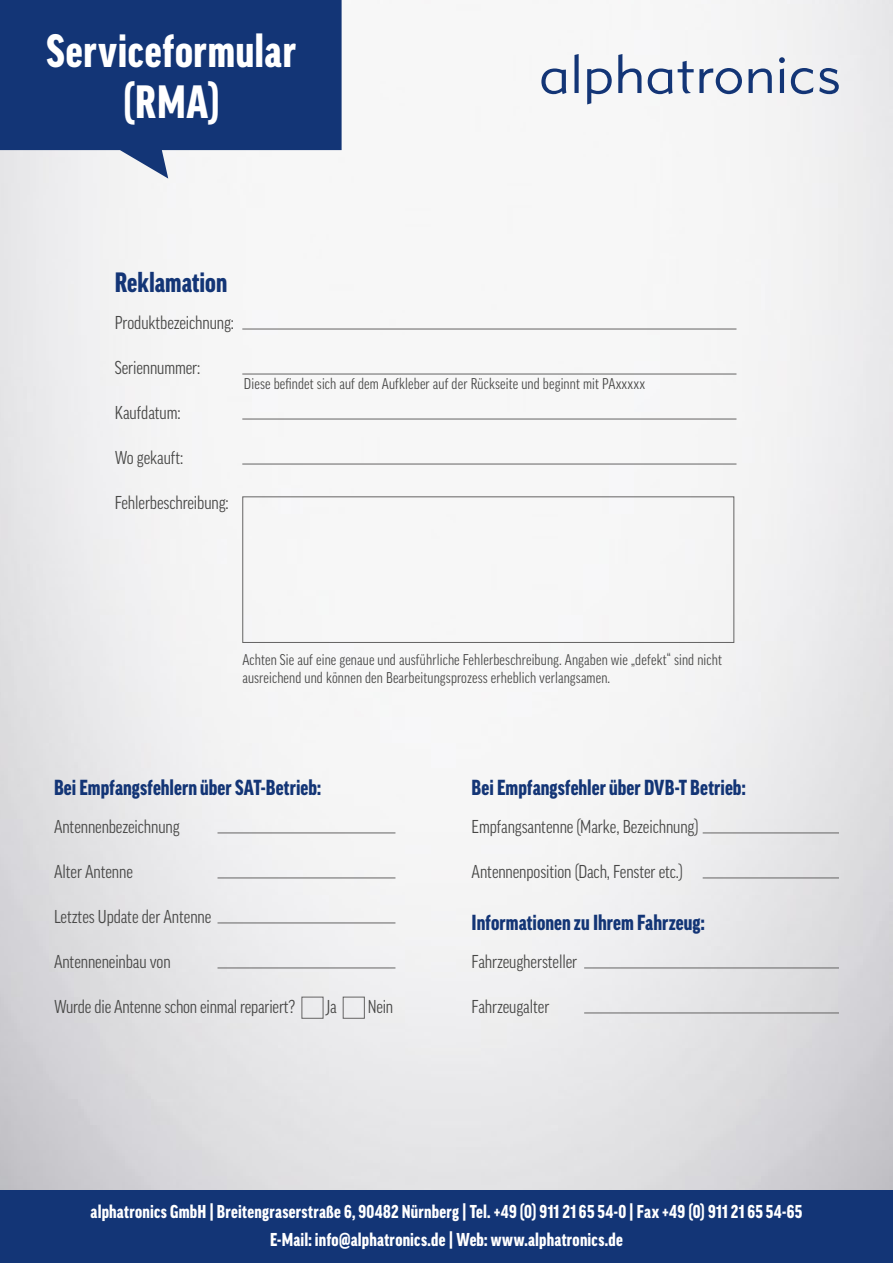
<style>
.page{position:relative;width:893px;height:1263px;background:#fff}
.page>*{position:absolute;margin:0;border:0;box-sizing:border-box;transform-origin:0 0}
.t1{font:900 condensed 45px/51px "Good Pro";letter-spacing:.02em;color:#fff;text-align:center}
.t2{font:900 condensed 27px "Good Pro";color:#133576}
.t3{font:900 condensed 21px "Good Pro";letter-spacing:.005em;color:#133576}
.t4{font:condensed 18px "Good Pro";letter-spacing:-.005em;color:#474746}
.t5{font:900 condensed 18px/28.5px "Good Pro";letter-spacing:.015em;color:#fff;text-align:center}
.t6{font:condensed 15px/18px "Good Pro";letter-spacing:.01em;color:#474746}
</style>
<div class="page">
<img style="left:0;top:0;width:893px;height:1191px">
<svg style="left:0;top:0;width:342px;height:179px;background:#345188"></svg>
<svg style="left:541px;top:68px;width:25px;height:26px"></svg>
<svg style="left:574px;top:54px;width:5px;height:39px"></svg>
<svg style="left:587px;top:68px;width:25px;height:36px"></svg>
<svg style="left:618px;top:54px;width:23px;height:39px"></svg>
<svg style="left:648px;top:61px;width:94px;height:33px"></svg>
<svg style="left:749px;top:68px;width:23px;height:25px"></svg>
<svg style="left:779px;top:57px;width:6px;height:36px"></svg>
<svg style="left:791px;top:68px;width:22px;height:26px"></svg>
<svg style="left:819px;top:68px;width:20px;height:26px"></svg>
<hr style="left:242px;top:329px;width:494px;height:1px;background:#646363">
<hr style="left:242px;top:374px;width:494px;height:1px;background:#646363">
<hr style="left:242px;top:419px;width:494px;height:1px;background:#646363">
<hr style="left:242px;top:464px;width:494px;height:1px;background:#646363">
<div style="left:242px;top:496px;width:492px;height:147px;border:1px solid #646363"></div>
<hr style="left:218px;top:832px;width:177px;height:1px;background:#646363">
<hr style="left:218px;top:877px;width:177px;height:1px;background:#646363">
<hr style="left:218px;top:922px;width:177px;height:1px;background:#646363">
<hr style="left:218px;top:967px;width:177px;height:1px;background:#646363">
<div style="left:301px;top:997px;width:22px;height:22px;border:1px solid #646363"></div>
<div style="left:343px;top:997px;width:22px;height:22px;border:1px solid #646363"></div>
<hr style="left:703px;top:832px;width:136px;height:1px;background:#646363">
<hr style="left:703px;top:877px;width:136px;height:1px;background:#646363">
<hr style="left:584px;top:967px;width:255px;height:1px;background:#646363">
<hr style="left:584px;top:1012px;width:255px;height:1px;background:#646363">
<div style="left:0;top:1191px;width:893px;height:72px;background:#133576"></div>
<h1 class="t1" style="left:47px;top:26px;width:251px">Serviceformular (RMA)</h1>
<h2 class="t2" style="left:115px;top:267px;width:114px">Reklamation</h2>
<p class="t4" style="left:115px;top:313px;width:121px">Produktbezeichnung:</p>
<p class="t4" style="left:115px;top:358px;width:87px">Seriennummer:</p>
<p class="t4" style="left:115px;top:403px;width:67px">Kaufdatum:</p>
<p class="t4" style="left:115px;top:448px;width:70px">Wo gekauft:</p>
<p class="t4" style="left:115px;top:493px;width:115px">Fehlerbeschreibung:</p>
<p class="t6" style="left:244px;top:374px;width:403px">Diese befindet sich auf dem Aufkleber auf der Rückseite und beginnt mit PAxxxxx</p>
<p class="t6" style="left:242px;top:651px;width:481px">Achten Sie auf eine genaue und ausführliche Fehlerbeschreibung. Angaben wie „defekt“ sind nicht ausreichend und können den Bearbeitungsprozess erheblich verlangsamen.</p>
<p class="t3" style="left:54px;top:776px;width:269px">Bei Empfangsfehlern über SAT-Betrieb:</p>
<p class="t4" style="left:54px;top:817px;width:127px">Antennenbezeichnung</p>
<p class="t4" style="left:54px;top:862px;width:80px">Alter Antenne</p>
<p class="t4" style="left:54px;top:907px;width:159px">Letztes Update der Antenne</p>
<p class="t4" style="left:54px;top:952px;width:118px">Antenneneinbau von</p>
<p class="t4" style="left:54px;top:997px;width:243px">Wurde die Antenne schon einmal repariert?</p>
<p class="t4" style="left:326px;top:997px;width:12px">Ja</p>
<p class="t4" style="left:368px;top:997px;width:27px">Nein</p>
<p class="t3" style="left:472px;top:776px;width:275px">Bei Empfangsfehler über DVB-T Betrieb:</p>
<p class="t4" style="left:472px;top:817px;width:229px">Empfangsantenne (Marke, Bezeichnung)</p>
<p class="t4" style="left:472px;top:862px;width:213px">Antennenposition (Dach, Fenster etc.)</p>
<p class="t3" style="left:472px;top:910px;width:235px">Informationen zu Ihrem Fahrzeug:</p>
<p class="t4" style="left:472px;top:952px;width:107px">Fahrzeughersteller</p>
<p class="t4" style="left:472px;top:997px;width:79px">Fahrzeugalter</p>
<p class="t5" style="left:91px;top:1197px;width:713px">alphatronics GmbH | Breitengraserstraße 6, 90482 Nürnberg | Tel. +49 (0) 911 21 65 54-0 | Fax +49 (0) 911 21 65 54-65<br>E-Mail: info@alphatronics.de | Web: www.alphatronics.de</p>
</div>
